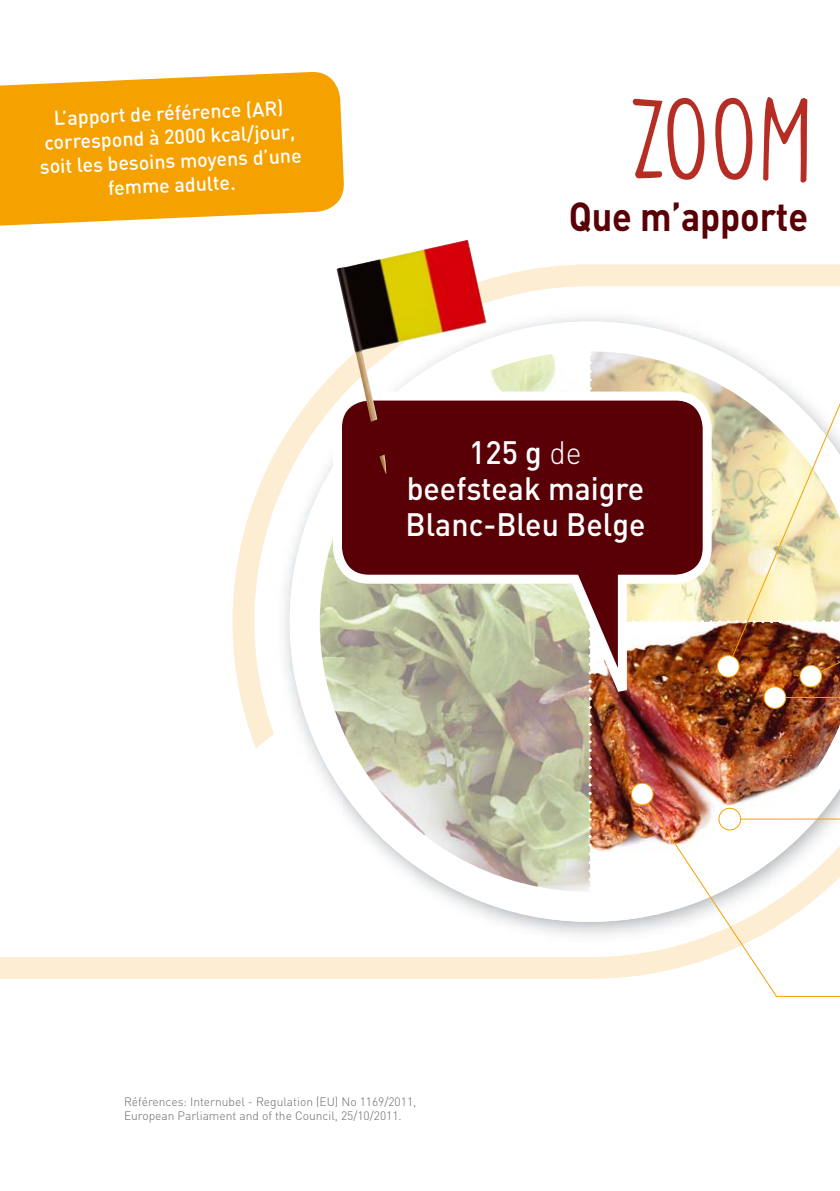
<style>
.page{position:relative;width:840px;height:1191px;background:#fff}
.page>*{position:absolute;margin:0;border:0;box-sizing:border-box;transform-origin:0 0}
.t1{font:112px "DK Lemon Yellow Sun";color:#b62d24;scale:.95 1}
.t2{font:700 40px "DIN";letter-spacing:-.005em;color:#580006;scale:.9 1}
.t3{font:500 32px/36px "DIN";color:#fff;text-align:center;scale:.95 1}
.t4{font:500 20px/24px "DIN";color:#fff;text-align:center}
.t5{font:300 12px/14px "DIN";color:#68676c}
.s1{font-weight:300}
</style>
<div class="page">
<svg style="left:486px;top:264px;width:353px;height:39px;fill:#fdedd2"></svg>
<img style="left:336px;top:240px;width:150px;height:104px">
<img style="left:0;top:344px;width:840px;height:653px">
<hr style="left:740px;top:818px;width:99px;height:1px;background:#f5a100">
<svg style="left:718px;top:808px;width:22px;height:22px"></svg>
<div style="left:717px;top:807px;width:23px;height:23px;border:1px solid #f5a100;border-radius:50%"></div>
<hr style="left:785px;top:697px;width:54px;height:1px;background:#f5a100">
<div style="left:763px;top:686px;width:22px;height:22px;background:#fff;border-radius:50%"></div>
<div style="left:763px;top:686px;width:23px;height:23px;border:1px solid #f5a100;border-radius:50%"></div>
<hr style="left:775px;top:996px;width:64px;height:1px;background:#f5a100">
<svg style="left:0;top:72px;width:344px;height:154px;background:#f6aa1a"></svg>
<h3 class="t4" style="left:37px;top:110px;width:263px;rotate:-3deg">L’apport de référence (AR) correspond à 2000 kcal/jour, soit les besoins moyens d’une femme adulte.</h3>
<h1 class="t1" style="left:627px;top:81px;width:196px">ZOOM</h1>
<h2 class="t2" style="left:568px;top:203px;width:267px">Que m’apporte</h2>
<h3 class="t3" style="left:405px;top:438px;width:254px">125 g <span class="s1">de </span>beefsteak maigre<br>Blanc-Bleu Belge</h3>
<p class="t5" style="left:124px;top:1095px;width:293px">Références: Internubel - Regulation (EU) No 1169/2011,<br>European Parliament and of the Council, 25/10/2011.</p>
</div>
